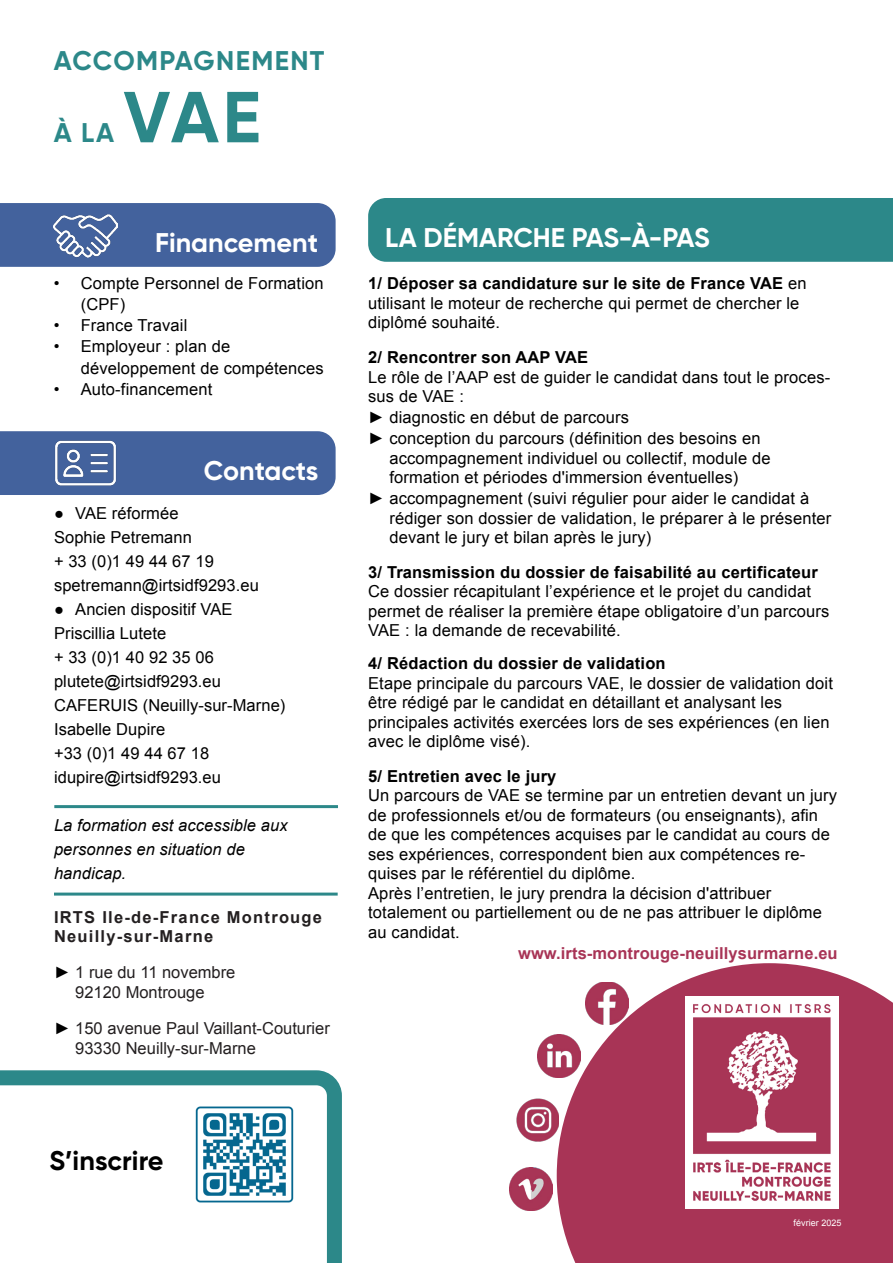
<style>
.page{position:relative;width:893px;height:1263px;background:#fff}
.page>*{position:absolute;margin:0;border:0;box-sizing:border-box;transform-origin:0 0}
.t1{font:700 72px "Gilroy";color:#2c8889}
.t2{font:700 27px "Gilroy";color:#fff}
.t3{font:700 27px "Gilroy";letter-spacing:.05em;color:#2c8889}
.t4{font:700 27px "Gilroy";letter-spacing:.005em;color:#000}
.t5{font:16.5px/19.5px "Arial";letter-spacing:.01em;color:#000}
.t6{font:700 16.5px "Arial";letter-spacing:.01em;color:#000}
.t7{font:16.5px "Arial";color:#231f20}
.t8{font:italic 16.5px "Arial";letter-spacing:.005em;color:#000}
.t9{font:700 16.5px/19.8px "Arial";letter-spacing:.075em;color:#231f20}
.t10{font:700 16.5px "Arial";letter-spacing:.005em;color:#a83456}
.t11{font:9px "Arial";letter-spacing:.005em;color:#fff}
.s1{color:#000}
.s2{font-weight:700}
</style>
<div class="page">
<svg style="left:0;top:1070px;width:342px;height:193px"></svg>
<svg style="left:557px;top:963px;width:336px;height:300px;background:#b34f6d"></svg>
<img style="left:685px;top:996px;width:153px;height:213px">
<div style="left:0;top:431px;width:336px;height:64px;background:#43629d"></div>
<img style="left:54px;top:431px;width:63px;height:64px">
<img style="left:190px;top:1101px;width:108px;height:108px">
<div style="left:368px;top:198px;width:525px;height:64px;background:#2c8889"></div>
<img style="left:585px;top:982px;width:43px;height:42px">
<img style="left:538px;top:1034px;width:42px;height:43px">
<img style="left:517px;top:1099px;width:42px;height:42px">
<img style="left:510px;top:1168px;width:42px;height:42px">
<div style="left:0;top:203px;width:336px;height:64px;background:#43629d"></div>
<img style="left:54px;top:204px;width:63px;height:59px">
<hr style="left:54px;top:892px;width:284px;height:3px;background:#2c8889">
<hr style="left:54px;top:805px;width:284px;height:3px;background:#2c8889">
<p class="t3" style="left:54px;top:44px;width:272px">ACCOMPAGNEMENT</p>
<p class="t3" style="left:54px;top:116px;width:62px">À LA</p>
<p class="t1" style="left:124px;top:72px;width:139px">VAE</p>
<p class="t2" style="left:155px;top:225px;width:165px">Financement</p>
<p class="t5" style="left:81px;top:273px;width:245px;line-height:21px;text-indent:-27px">• Compte Personnel de Formation (CPF)</p>
<p class="t5" style="left:54px;top:316px;width:135px">• France Travail</p>
<p class="t5" style="left:81px;top:336px;width:244px;line-height:21px;text-indent:-27px">• Employeur : plan de développement de compétences</p>
<p class="t5" style="left:54px;top:379px;width:160px">• Auto-financement</p>
<p class="t2" style="left:204px;top:453px;width:116px">Contacts</p>
<p class="t5" style="left:54px;top:503px;width:126px">● VAE réformée</p>
<p class="t5" style="left:54px;top:527px;width:139px">Sophie Petremann</p>
<p class="t5" style="left:54px;top:551px;width:161px">+ 33 (0)1 49 44 67 19</p>
<p class="t5" style="left:54px;top:575px;width:206px">spetremann@irtsidf9293.eu</p>
<p class="t5" style="left:54px;top:599px;width:180px">● Ancien dispositif VAE</p>
<p class="t5" style="left:54px;top:623px;width:114px">Priscillia Lutete</p>
<p class="t5" style="left:54px;top:647px;width:161px">+ 33 (0)1 40 92 35 06</p>
<p class="t5" style="left:54px;top:671px;width:169px">plutete@irtsidf9293.eu</p>
<p class="t5" style="left:54px;top:695px;width:233px">CAFERUIS (Neuilly-sur-Marne)</p>
<p class="t5" style="left:54px;top:719px;width:113px">Isabelle Dupire</p>
<p class="t5" style="left:54px;top:743px;width:157px">+33 (0)1 49 44 67 18</p>
<p class="t5" style="left:54px;top:767px;width:169px">idupire@irtsidf9293.eu</p>
<p class="t8" style="left:54px;top:814px;width:235px">La formation est accessible aux</p>
<p class="t8" style="left:54px;top:838px;width:192px">personnes en situation de</p>
<p class="t8" style="left:54px;top:862px;width:74px">handicap.</p>
<p class="t9" style="left:54px;top:907px;width:270px">IRTS Ile-de-France Montrouge<br>Neuilly-sur-Marne</p>
<p class="t7" style="left:54px;top:962px;width:183px"><span class="s1">►</span> 1 rue du 11 novembre</p>
<p class="t7" style="left:75px;top:982px;width:131px">92120 Montrouge</p>
<p class="t7" style="left:54px;top:1018px;width:277px"><span class="s1">►</span> 150 avenue Paul Vaillant-Couturier</p>
<p class="t7" style="left:75px;top:1037px;width:182px">93330 Neuilly-sur-Marne</p>
<p class="t4" style="left:49px;top:1143px;width:116px">S’inscrire</p>
<p class="t2" style="left:385px;top:220px;width:326px">LA DÉMARCHE PAS-À-PAS</p>
<p class="t5" style="left:368px;top:274px;width:440px"><span class="s2">1/ Déposer sa candidature sur le site de France VAE</span> en utilisant le moteur de recherche qui permet de chercher le diplômé souhaité.</p>
<p class="t6" style="left:368px;top:346px;width:222px">2/ Rencontrer son AAP VAE</p>
<p class="t5" style="left:368px;top:367px;width:464px">Le rôle de l’AAP est de guider le candidat dans tout le proces&shy;sus de VAE :</p>
<p class="t5" style="left:368px;top:408px;width:263px">► diagnostic en début de parcours</p>
<p class="t5" style="left:368px;top:429px;width:394px">► conception du parcours (définition des besoins en</p>
<p class="t5" style="left:389px;top:448px;width:383px">accompagnement individuel ou collectif, module de</p>
<p class="t5" style="left:389px;top:468px;width:350px">formation et périodes d'immersion éventuelles)</p>
<p class="t5" style="left:389px;top:489px;width:443px;text-indent:-21px">► accompagnement (suivi régulier pour aider le candidat à rédiger son dossier de validation, le préparer à le présenter devant le jury et bilan après le jury)</p>
<p class="t6" style="left:368px;top:561px;width:451px">3/ Transmission du dossier de faisabilité au certificateur</p>
<p class="t5" style="left:368px;top:582px;width:463px">Ce dossier récapitulant l’expérience et le projet du candidat permet de réaliser la première étape obligatoire d’un parcours<br>VAE : la demande de recevabilité.</p>
<p class="t6" style="left:368px;top:652px;width:299px">4/ Rédaction du dossier de validation</p>
<p class="t5" style="left:368px;top:673px;width:466px">Etape principale du parcours VAE, le dossier de validation doit être rédigé par le candidat en détaillant et analysant les</p>
<p class="t5" style="left:368px;top:712px;width:463px">principales activités exercées lors de ses expériences (en lien avec le diplôme visé).</p>
<p class="t6" style="left:368px;top:765px;width:190px">5/ Entretien avec le jury</p>
<p class="t5" style="left:368px;top:786px;width:471px">Un parcours de VAE se termine par un entretien devant un jury de professionnels et/ou de formateurs (ou enseignants), afin de que les compétences acquises par le candidat au cours de ses expériences, correspondent bien aux compétences re&shy;quises par le référentiel du diplôme.</p>
<p class="t5" style="left:368px;top:883px;width:455px">Après l’entretien, le jury prendra la décision d'attribuer totalement ou partiellement ou de ne pas attribuer le diplôme au candidat.</p>
<p class="t10" style="left:518px;top:942px;width:321px">www.irts-montrouge-neuillysurmarne.eu</p>
<p class="t11" style="left:794px;top:1216px;width:50px">février 2025</p>
</div>
